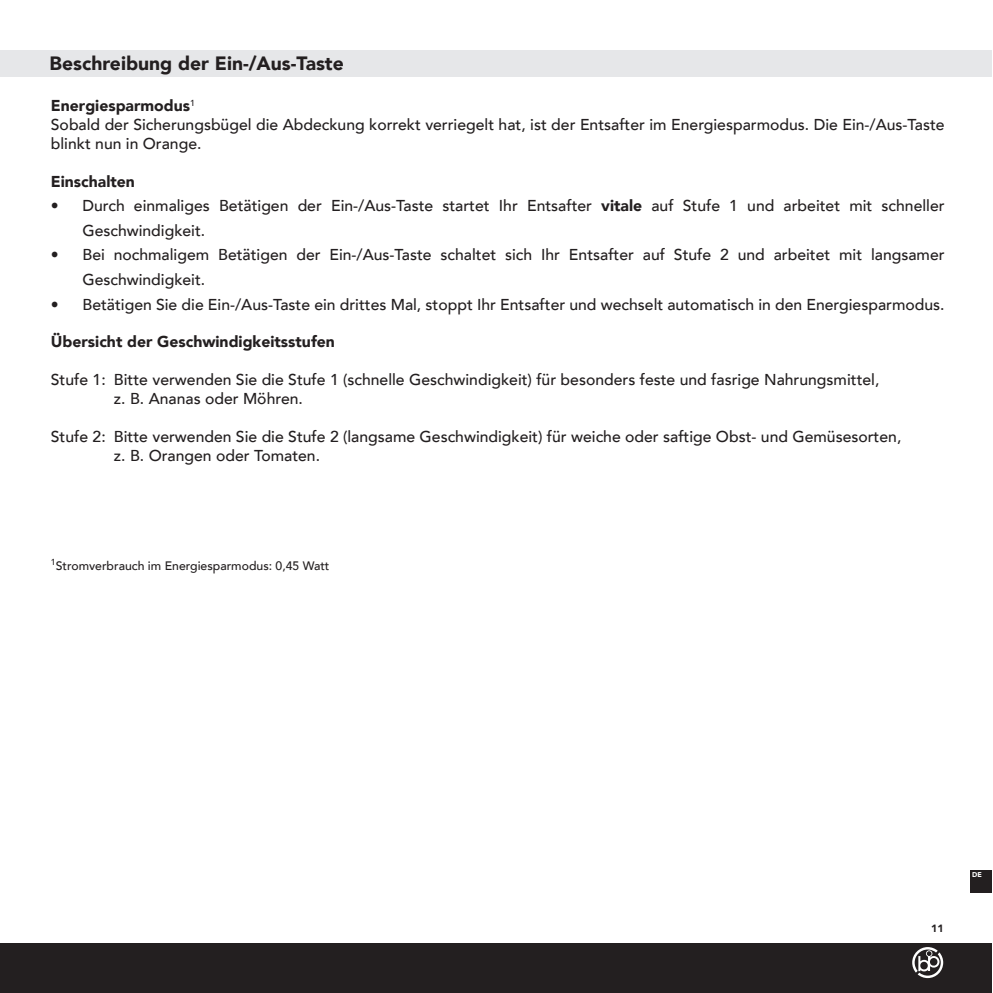
<style>
.page{position:relative;width:993px;height:993px;background:#fff}
.page>*{position:absolute;margin:0;border:0;box-sizing:border-box;transform-origin:0 0}
.t1{font:900 19.25px "Avenir LT";color:#231f20}
.t2{font:500 15.75px/18.9px "Avenir LT";color:#231f20}
.t3{font:900 15.75px "Avenir LT";color:#231f20}
.t4{font:500 12.25px "Avenir LT";color:#231f20}
.t5{font:900 10.5px "Avenir LT";color:#231f20}
.t6{font:900 7px "Avenir LT";color:#fff}
.s1{font-weight:900}
</style>
<div class="page">
<div style="left:0;top:943px;width:990px;height:49px;background:#231f20"></div>
<div style="left:970px;top:870px;width:20px;height:22px;background:#231f20"></div>
<svg style="left:912px;top:947px;width:30px;height:30px"></svg>
<div style="left:0;top:50px;width:990px;height:26px;background:#e6e7e9"></div>
<p class="t1" style="left:50px;top:52px;width:295px">Beschreibung der Ein-/Aus-Taste</p>
<p class="t2" style="left:51px;top:97px;width:894px"><span class="s1">Energiesparmodus</span><sup>1<br></sup>Sobald der Sicherungsbügel die Abdeckung korrekt verriegelt hat, ist der Entsafter im Energiesparmodus. Die Ein-/Aus-Taste blinkt nun in Orange.</p>
<p class="t3" style="left:51px;top:172px;width:86px">Einschalten</p>
<p class="t2" style="left:82px;top:194px;width:863px;line-height:24.5px;text-indent:-32px">• Durch einmaliges Betätigen der Ein-/Aus-Taste startet Ihr Entsafter <span class="s1">vitale</span> auf Stufe 1 und arbeitet mit schneller<br>Geschwindigkeit.</p>
<p class="t2" style="left:82px;top:243px;width:863px;line-height:24.5px;text-indent:-32px">• Bei nochmaligem Betätigen der Ein-/Aus-Taste schaltet sich Ihr Entsafter auf Stufe 2 und arbeitet mit langsamer<br>Geschwindigkeit.</p>
<p class="t2" style="left:51px;top:295px;width:894px">• Betätigen Sie die Ein-/Aus-Taste ein drittes Mal, stoppt Ihr Entsafter und wechselt automatisch in den Energiesparmodus.</p>
<p class="t3" style="left:51px;top:332px;width:285px">Übersicht der Geschwindigkeitsstufen</p>
<p class="t2" style="left:114px;top:370px;width:766px;text-indent:-63px">Stufe 1: Bitte verwenden Sie die Stufe 1 (schnelle Geschwindigkeit) für besonders feste und fasrige Nahrungsmittel, z. B. Ananas oder Möhren.</p>
<p class="t2" style="left:114px;top:427px;width:788px;text-indent:-63px">Stufe 2: Bitte verwenden Sie die Stufe 2 (langsame Geschwindigkeit) für weiche oder saftige Obst- und Gemüsesorten, z. B. Orangen oder Tomaten.</p>
<p class="t4" style="left:51px;top:558px;width:280px"><sup>1</sup>Stromverbrauch im Energiesparmodus: 0,45 Watt</p>
<p class="t5" style="left:930px;top:921px;width:14px">11</p>
<p class="t6" style="left:971px;top:870px;width:11px">DE</p>
</div>
